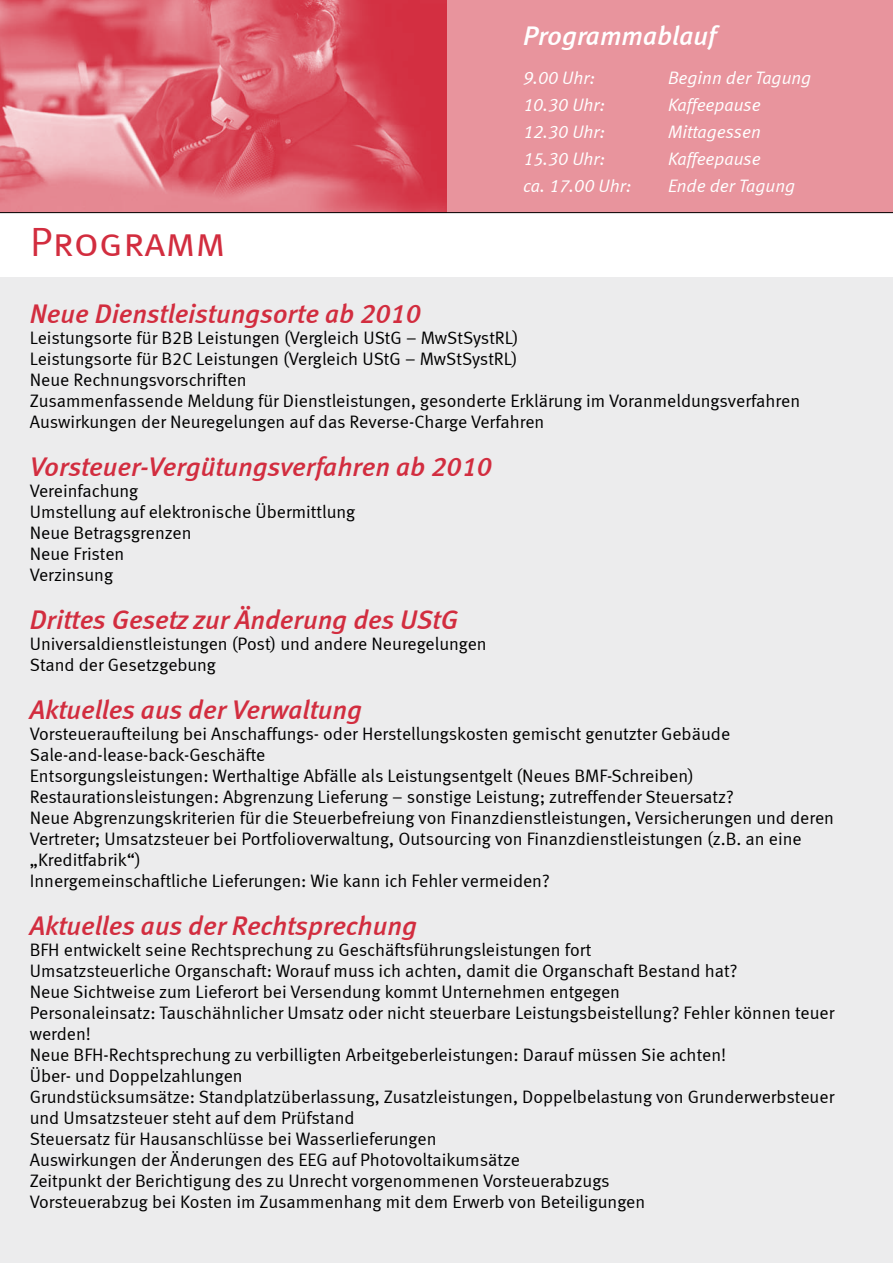
<style>
.page{position:relative;width:893px;height:1263px;background:#fff}
.page>*{position:absolute;margin:0;border:0;box-sizing:border-box;transform-origin:0 0}
.t1{font:40.8px "Meta Normal LF Caps";color:#d22d3f}
.t2{font:italic 27px "Meta Medium LF";color:#d22d3f}
.t3{font:italic 27px "Meta Medium LF";color:#fff}
.t4{font:18px/21px "Meta Normal LF";color:#000}
.t5{font:italic 18px "Meta Normal LF";color:#fff}
</style>
<div class="page">
<div style="left:0;top:278px;width:893px;height:985px;background:#ececed"></div>
<div style="left:446px;top:0;width:447px;height:213px;background:#e8949d"></div>
<img style="left:0;top:0;width:446px;height:212px">
<hr style="left:0;top:212px;width:893px;height:1px;background:#000">
<h1 class="t1" style="left:30px;top:218px;width:198px">Programm</h1>
<h2 class="t3" style="left:523px;top:20px;width:195px">Programmablauf</h2>
<p class="t5" style="left:523px;top:68px;width:74px">9.00 Uhr:</p>
<p class="t5" style="left:668px;top:68px;width:145px">Beginn der Tagung</p>
<p class="t5" style="left:523px;top:95px;width:84px">10.30 Uhr:</p>
<p class="t5" style="left:668px;top:95px;width:94px">Kaffeepause</p>
<p class="t5" style="left:523px;top:122px;width:84px">12.30 Uhr:</p>
<p class="t5" style="left:668px;top:122px;width:94px">Mittagessen</p>
<p class="t5" style="left:523px;top:149px;width:84px">15.30 Uhr:</p>
<p class="t5" style="left:668px;top:149px;width:94px">Kaffeepause</p>
<p class="t5" style="left:523px;top:176px;width:110px">ca. 17.00 Uhr:</p>
<p class="t5" style="left:668px;top:176px;width:129px">Ende der Tagung</p>
<h2 class="t2" style="left:30px;top:297px;width:393px">Neue Dienstleistungsorte ab 2010</h2>
<p class="t4" style="left:30px;top:327px;width:772px">Leistungsorte für B2B Leistungen (Vergleich UStG – MwStSystRL)<br>Leistungsorte für B2C Leistungen (Vergleich UStG – MwStSystRL)<br>Neue Rechnungsvorschriften<br>Zusammenfassende Meldung für Dienstleistungen, gesonderte Erklärung im Voranmeldungsverfahren Auswirkungen der Neuregelungen auf das Reverse-Charge Verfahren</p>
<h2 class="t2" style="left:30px;top:450px;width:464px">Vorsteuer-Vergütungsverfahren ab 2010</h2>
<p class="t4" style="left:30px;top:480px;width:327px">Vereinfachung<br>Umstellung auf elektronische Übermittlung<br>Neue Betragsgrenzen<br>Neue Fristen<br>Verzinsung</p>
<h2 class="t2" style="left:30px;top:603px;width:430px">Drittes Gesetz zur Änderung des UStG</h2>
<p class="t4" style="left:30px;top:633px;width:458px">Universaldienstleistungen (Post) und andere Neuregelungen<br>Stand der Gesetzgebung</p>
<h2 class="t2" style="left:30px;top:693px;width:334px">Aktuelles aus der Verwaltung</h2>
<p class="t4" style="left:30px;top:723px;width:806px">Vorsteueraufteilung bei Anschaffungs- oder Herstellungskosten gemischt genutzter Gebäude Sale-and-lease-back-Geschäfte<br>Entsorgungsleistungen: Werthaltige Abfälle als Leistungsentgelt (Neues BMF-Schreiben)<br>Restaurationsleistungen: Abgrenzung Lieferung – sonstige Leistung; zutreffender Steuersatz?<br>Neue Abgrenzungskriterien für die Steuerbefreiung von Finanzdienstleistungen, Versicherungen und deren Vertreter; Umsatzsteuer bei Portfolioverwaltung, Outsourcing von Finanzdienstleistungen (z.B. an eine „Kreditfabrik“)<br>Innergemeinschaftliche Lieferungen: Wie kann ich Fehler vermeiden?</p>
<h2 class="t2" style="left:30px;top:909px;width:389px">Aktuelles aus der Rechtsprechung</h2>
<p class="t4" style="left:30px;top:939px;width:806px">BFH entwickelt seine Rechtsprechung zu Geschäftsführungsleistungen fort<br>Umsatzsteuerliche Organschaft: Worauf muss ich achten, damit die Organschaft Bestand hat?<br>Neue Sichtweise zum Lieferort bei Versendung kommt Unternehmen entgegen<br>Personaleinsatz: Tauschähnlicher Umsatz oder nicht steuerbare Leistungsbeistellung? Fehler können teuer werden!<br>Neue BFH-Rechtsprechung zu verbilligten Arbeitgeberleistungen: Darauf müssen Sie achten!<br>Über- und Doppelzahlungen<br>Grundstücksumsätze: Standplatzüberlassung, Zusatzleistungen, Doppelbelastung von Grunderwerbsteuer und Umsatzsteuer steht auf dem Prüfstand<br>Steuersatz für Hausanschlüsse bei Wasserlieferungen<br>Auswirkungen der Änderungen des EEG auf Photovoltaikumsätze<br>Zeitpunkt der Berichtigung des zu Unrecht vorgenommenen Vorsteuerabzugs<br>Vorsteuerabzug bei Kosten im Zusammenhang mit dem Erwerb von Beteiligungen</p>
</div>
